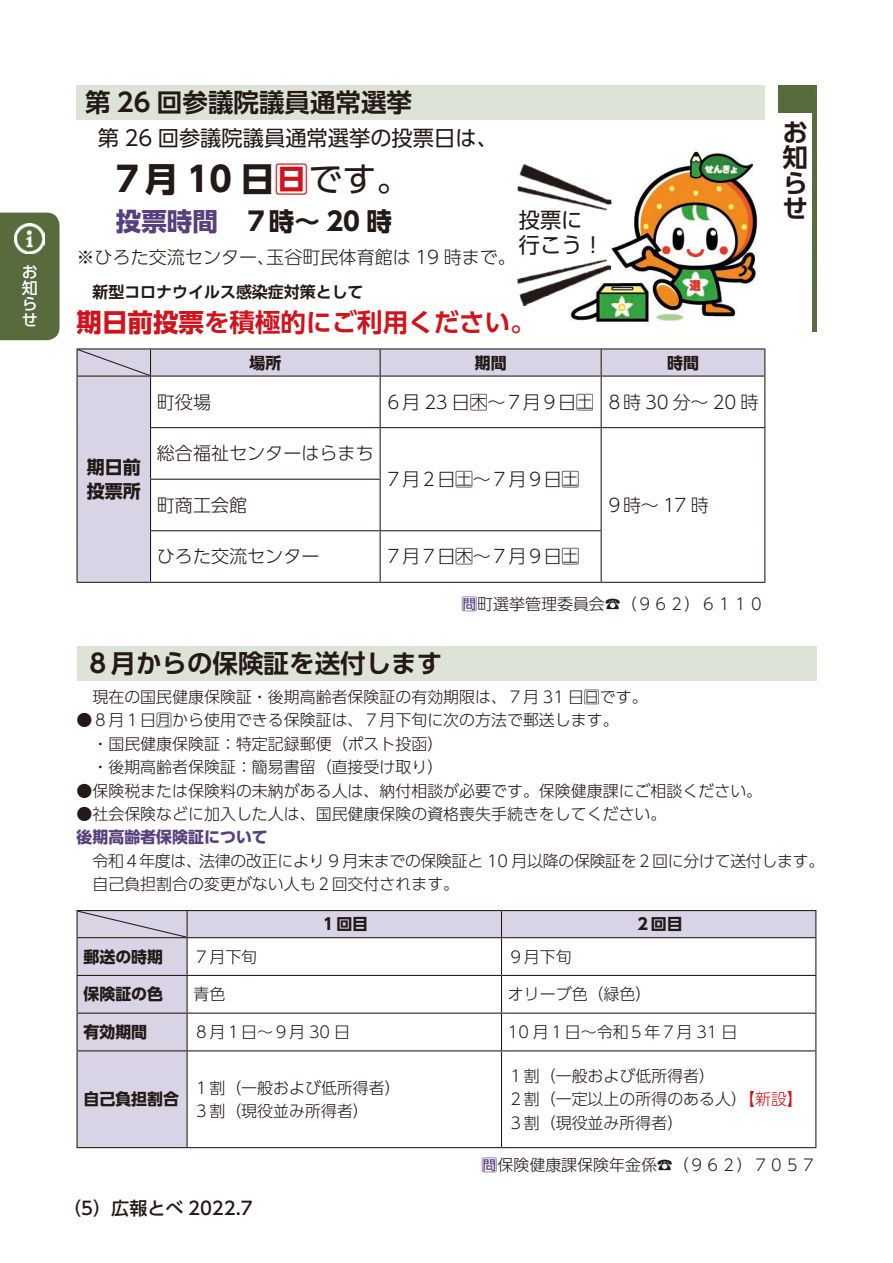
<style>
.page{position:relative;width:893px;height:1263px;background:#fff}
.page>*{position:absolute;margin:0;border:0;box-sizing:border-box;transform-origin:0 0}
.t1{font:700 34.05px "UD Shin Go Pro";color:#231916}
.t2{font:700 25.5px/25.5px "UD Shin Go Pro De";color:#231916;text-align:justify}
.t3{font:700 25.5px "UD Shin Go Pro De";color:#d1131c}
.t4{font:700 25.5px "UD Shin Go Pro";color:#231916}
.t5{font:21.3px/25.5px "UD Shin Go Pro";color:#231916}
.t6{font:300 18px "UD Shin Go Pro";color:#231916}
.t7{font:300 18px "UD Shin Go Pro";letter-spacing:-.02em;color:#231916}
.t8{font:500 18px "UD Shin Go Pro";color:#231916}
.t9{font:700 18px/23.4px "UD Shin Go Pro";color:#231916}
.t10{font:300 15.9px/23.4px "UD Shin Go Pro";color:#231916}
.t11{font:300 15.9px "UD Shin Go Pro";letter-spacing:-.02em;color:#231916}
.t12{font:700 15.9px "UD Shin Go Pro";color:#231916}
.t13{font:700 15.9px "UD Shin Go Pro De";color:#231916}
.t14{font:700 15.9px "UD Shin Go Pro";color:#583f7f}
.t15{font:500 15.9px/15.9px "UD Shin Go Pro";color:#fff;text-align:justify}
.s1{color:#d1131c}
.s2{font-weight:400}
.s3{color:#583f7f}
.s4{font-family:"UD Shin Go Pro"}
.s5{font-weight:500;color:#583f7f}
</style>
<div class="page">
<div style="left:0;top:213px;width:60px;height:127px;background:#576b3d"></div>
<img style="left:15px;top:223px;width:30px;height:30px">
<svg style="left:78px;top:911px;width:737px;height:236px"></svg>
<hr style="left:77px;top:910px;width:110px;height:1px;background:#231916">
<hr style="left:187px;top:910px;width:314px;height:1px;background:#231916">
<hr style="left:501px;top:910px;width:315px;height:1px;background:#231916">
<svg style="left:501px;top:911px;width:1px;height:26px"></svg>
<svg style="left:815px;top:911px;width:1px;height:26px"></svg>
<hr style="left:77px;top:937px;width:110px;height:1px;background:#231916">
<hr style="left:77px;top:938px;width:1px;height:37px;background:#231916">
<hr style="left:187px;top:937px;width:314px;height:1px;background:#231916">
<hr style="left:187px;top:938px;width:1px;height:37px;background:#231916">
<hr style="left:501px;top:937px;width:315px;height:1px;background:#231916">
<hr style="left:501px;top:938px;width:1px;height:37px;background:#231916">
<hr style="left:815px;top:938px;width:1px;height:37px;background:#231916">
<hr style="left:77px;top:975px;width:110px;height:1px;background:#231916">
<hr style="left:77px;top:976px;width:1px;height:37px;background:#231916">
<hr style="left:187px;top:975px;width:314px;height:1px;background:#231916">
<hr style="left:187px;top:976px;width:1px;height:37px;background:#231916">
<hr style="left:501px;top:975px;width:315px;height:1px;background:#231916">
<hr style="left:501px;top:976px;width:1px;height:37px;background:#231916">
<hr style="left:815px;top:976px;width:1px;height:37px;background:#231916">
<hr style="left:77px;top:1012px;width:110px;height:2px;background:#231916">
<hr style="left:77px;top:1014px;width:1px;height:36px;background:#231916">
<hr style="left:187px;top:1012px;width:314px;height:2px;background:#231916">
<hr style="left:187px;top:1014px;width:1px;height:36px;background:#231916">
<hr style="left:501px;top:1012px;width:315px;height:2px;background:#231916">
<hr style="left:501px;top:1014px;width:1px;height:36px;background:#231916">
<hr style="left:815px;top:1014px;width:1px;height:36px;background:#231916">
<hr style="left:77px;top:1050px;width:110px;height:1px;background:#231916">
<hr style="left:77px;top:1051px;width:1px;height:96px;background:#231916">
<hr style="left:187px;top:1050px;width:314px;height:1px;background:#231916">
<hr style="left:187px;top:1051px;width:1px;height:96px;background:#231916">
<hr style="left:501px;top:1050px;width:315px;height:1px;background:#231916">
<hr style="left:501px;top:1051px;width:1px;height:96px;background:#231916">
<hr style="left:815px;top:1051px;width:1px;height:96px;background:#231916">
<hr style="left:77px;top:1147px;width:110px;height:1px;background:#231916">
<hr style="left:187px;top:1147px;width:314px;height:1px;background:#231916">
<hr style="left:501px;top:1147px;width:315px;height:1px;background:#231916">
<svg style="left:77px;top:911px;width:111px;height:26px"></svg>
<div style="left:77px;top:646px;width:739px;height:34px;background:#dee3d7"></div>
<svg style="left:78px;top:349px;width:686px;height:233px"></svg>
<hr style="left:77px;top:348px;width:74px;height:1px;background:#231916">
<hr style="left:151px;top:348px;width:229px;height:1px;background:#231916">
<hr style="left:380px;top:348px;width:221px;height:1px;background:#231916">
<svg style="left:380px;top:349px;width:1px;height:27px"></svg>
<hr style="left:601px;top:348px;width:164px;height:1px;background:#231916">
<svg style="left:601px;top:349px;width:1px;height:27px"></svg>
<svg style="left:764px;top:349px;width:1px;height:27px"></svg>
<hr style="left:77px;top:376px;width:74px;height:1px;background:#231916">
<hr style="left:77px;top:377px;width:1px;height:51px;background:#231916">
<hr style="left:151px;top:376px;width:229px;height:1px;background:#231916">
<hr style="left:150px;top:377px;width:1px;height:50px;background:#231916">
<hr style="left:380px;top:376px;width:221px;height:1px;background:#231916">
<hr style="left:380px;top:377px;width:1px;height:50px;background:#231916">
<hr style="left:601px;top:376px;width:164px;height:1px;background:#231916">
<hr style="left:601px;top:377px;width:1px;height:50px;background:#231916">
<hr style="left:764px;top:377px;width:1px;height:50px;background:#231916">
<hr style="left:77px;top:428px;width:1px;height:51px;background:#231916">
<hr style="left:150px;top:427px;width:230px;height:1px;background:#231916">
<hr style="left:150px;top:428px;width:1px;height:51px;background:#231916">
<hr style="left:380px;top:427px;width:221px;height:1px;background:#231916">
<hr style="left:380px;top:428px;width:1px;height:51px;background:#231916">
<hr style="left:601px;top:427px;width:164px;height:1px;background:#231916">
<hr style="left:601px;top:428px;width:1px;height:51px;background:#231916">
<hr style="left:764px;top:428px;width:1px;height:51px;background:#231916">
<hr style="left:77px;top:479px;width:1px;height:52px;background:#231916">
<hr style="left:150px;top:479px;width:231px;height:1px;background:#231916">
<hr style="left:150px;top:480px;width:1px;height:50px;background:#231916">
<hr style="left:380px;top:480px;width:1px;height:50px;background:#231916">
<hr style="left:601px;top:479px;width:1px;height:51px;background:#231916">
<hr style="left:764px;top:479px;width:1px;height:52px;background:#231916">
<hr style="left:77px;top:531px;width:1px;height:51px;background:#231916">
<hr style="left:150px;top:530px;width:230px;height:1px;background:#231916">
<hr style="left:150px;top:531px;width:1px;height:51px;background:#231916">
<hr style="left:380px;top:530px;width:222px;height:1px;background:#231916">
<hr style="left:380px;top:531px;width:1px;height:51px;background:#231916">
<hr style="left:601px;top:531px;width:1px;height:51px;background:#231916">
<hr style="left:764px;top:531px;width:1px;height:51px;background:#231916">
<hr style="left:77px;top:582px;width:74px;height:1px;background:#231916">
<hr style="left:151px;top:582px;width:229px;height:1px;background:#231916">
<hr style="left:380px;top:582px;width:221px;height:1px;background:#231916">
<hr style="left:601px;top:582px;width:164px;height:1px;background:#231916">
<svg style="left:77px;top:349px;width:74px;height:27px"></svg>
<div style="left:77px;top:85px;width:688px;height:34px;background:#dee3d7"></div>
<hr style="left:812px;top:85px;width:4px;height:247px;background:#576b3d">
<div style="left:778px;top:85px;width:34px;height:28px;background:#576b3d"></div>
<img style="left:570px;top:151px;width:188px;height:172px">
<img style="left:517px;top:155px;width:95px;height:67px">
<img style="left:517px;top:248px;width:95px;height:68px">
<p class="t15" style="left:22px;top:263px;width:17px">お知らせ</p>
<h2 class="t2" style="left:85px;top:89px;width:329px">第 26 回参議院議員通常選挙</h2>
<h3 class="t5" style="left:77px;top:125px;width:423px">　第 26 回参議院議員通常選挙の投票日は、</h3>
<h1 class="t1" style="left:77px;top:151px;width:336px">　７月 10 日<span class="s1">日</span><span class="s2">です。</span></h1>
<h2 class="t4" style="left:116px;top:200px;width:278px"><span class="s3">投票時間</span>　７時～ 20 時</h2>
<p class="t6" style="left:266px;top:242px;width:251px">玉谷町民体育館は 19 時まで。</p>
<h3 class="t5" style="left:519px;top:206px;width:87px">投票に行こう!</h3>
<p class="t6" style="left:77px;top:242px;width:200px">※ひろた交流センター、</p>
<p class="t13" style="left:77px;top:279px;width:289px">　新型コロナウイルス感染症対策として</p>
<h2 class="t3" style="left:77px;top:301px;width:461px"><span class="s4">期日前投票</span>を積極的にご利用ください。</h2>
<p class="t9" style="left:87px;top:455px;width:56px">期日前投票所</p>
<p class="t12" style="left:249px;top:350px;width:33px">場所</p>
<p class="t12" style="left:475px;top:350px;width:33px">期間</p>
<p class="t6" style="left:157px;top:387px;width:56px">町役場</p>
<p class="t6" style="left:157px;top:439px;width:218px">総合福祉センターはらまち</p>
<p class="t7" style="left:384px;top:387px;width:211px">６月 23 日木～７月９日土</p>
<p class="t7" style="left:384px;top:465px;width:197px">７月２日土～７月９日土</p>
<p class="t6" style="left:157px;top:490px;width:92px">町商工会館</p>
<p class="t6" style="left:157px;top:542px;width:164px">ひろた交流センター</p>
<p class="t7" style="left:384px;top:542px;width:197px">７月７日木～７月９日土</p>
<p class="t12" style="left:667px;top:350px;width:33px">時間</p>
<p class="t6" style="left:605px;top:387px;width:155px">８時 30 分～ 20 時</p>
<p class="t6" style="left:605px;top:490px;width:105px">９時～ 17 時</p>
<h2 class="t2" style="left:85px;top:650px;width:359px">８月からの保険証を送付します</h2>
<p class="t10" style="left:461px;top:592px;width:304px"><span class="s5">問</span>町選挙管理委員会☎)９６２(６１１０</p>
<h2 class="t2" style="left:782px;top:118px;width:26px">お知らせ</h2>
<p class="t10" style="left:77px;top:685px;width:573px">　現在の国民健康保険証・後期高齢者保険証の有効期限は、７月 31 日日です。</p>
<p class="t10" style="left:77px;top:708px;width:544px">●８月１日月から使用できる保険証は、７月下旬に次の方法で郵送します。　・国民健康保険証：特定記録郵便（ポスト投函(<br>　・後期高齢者保険証：簡易書留（直接受け取り(</p>
<p class="t10" style="left:77px;top:778px;width:687px">●保険税または保険料の未納がある人は、納付相談が必要です。保険健康課にご相談ください。</p>
<p class="t10" style="left:77px;top:801px;width:591px">●社会保険などに加入した人は、国民健康保険の資格喪失手続きをしてください。</p>
<p class="t14" style="left:77px;top:824px;width:193px">後期高齢者保険証について</p>
<p class="t11" style="left:199px;top:848px;width:627px">法律の改正により 9 月末までの保険証と 10 月以降の保険証を２回に分けて送付します。</p>
<p class="t10" style="left:77px;top:848px;width:384px">　令和４年度は、<br>　自己負担割合の変更がない人も２回交付されます。</p>
<p class="t12" style="left:320px;top:911px;width:49px">１回目</p>
<p class="t12" style="left:83px;top:943px;width:81px">郵送の時期</p>
<p class="t10" style="left:193px;top:944px;width:65px">７月下旬</p>
<p class="t12" style="left:83px;top:981px;width:81px">保険証の色</p>
<p class="t10" style="left:193px;top:982px;width:33px">青色</p>
<p class="t12" style="left:83px;top:1019px;width:65px">有効期間</p>
<p class="t10" style="left:193px;top:1020px;width:158px">８月１日～９月 30 日</p>
<p class="t12" style="left:83px;top:1086px;width:97px">自己負担割合</p>
<p class="t10" style="left:193px;top:1075px;width:209px">１割（一般および低所得者(</p>
<p class="t10" style="left:193px;top:1099px;width:177px">３割（現役並み所得者(</p>
<p class="t8" style="left:63px;top:1194px;width:191px">（5）広報とべ 2022.7</p>
<p class="t10" style="left:508px;top:944px;width:65px">９月下旬</p>
<p class="t12" style="left:635px;top:911px;width:49px">２回目</p>
<p class="t10" style="left:508px;top:982px;width:145px">オリーブ色（緑色(</p>
<p class="t10" style="left:508px;top:1020px;width:231px">10 月１日～令和５年７月 31 日</p>
<p class="t10" style="left:508px;top:1064px;width:296px">１割（一般および低所得者(<br>２割（一定以上の所得のある人）<span class="s1">【新設【<br></span>３割（現役並み所得者(</p>
<p class="t10" style="left:482px;top:1152px;width:336px"><span class="s5">問</span>保険健康課保険年金係☎)９６２(７０５７</p>
</div>
